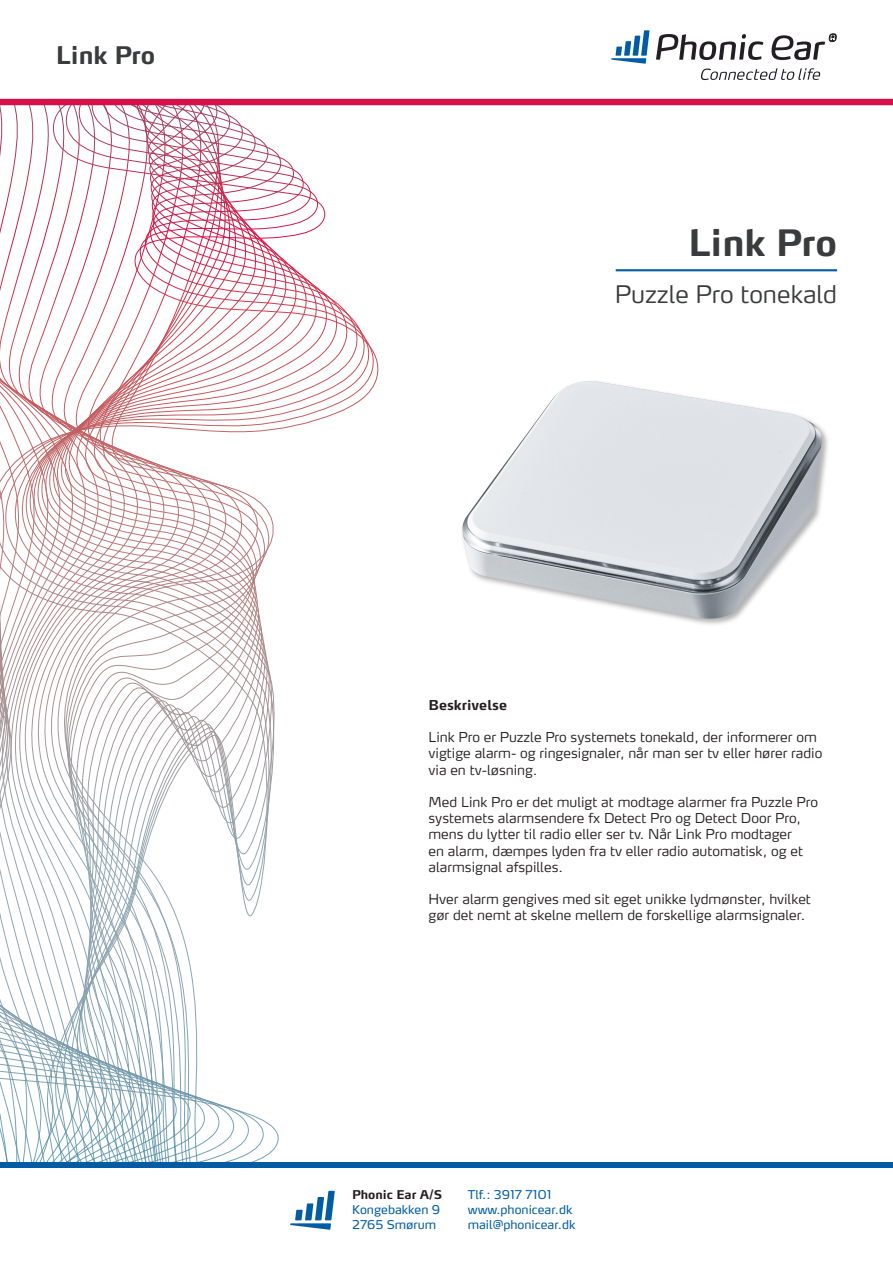
<style>
.page{position:relative;width:893px;height:1263px;background:#fff}
.page>*{position:absolute;margin:0;border:0;box-sizing:border-box;transform-origin:0 0}
.t1{font:700 36px "Max Pro";color:#3a3b3c}
.t2{font:300 24px "Max Pro";color:#3a3b3c}
.t3{font:700 24px "Max Pro";color:#3a3b3c}
.t4{font:300 13.5px/16.2px "Max Pro";color:#231f20}
.t5{font:700 13.5px "Max Pro";color:#231f20}
.t6{font:12px/15px "Max Pro";color:#015ca3}
.t7{font:700 12px "Max Pro";color:#231f20}
</style>
<div class="page">
<svg style="left:0;top:105px;width:288px;height:1057px"></svg>
<svg style="left:611px;top:30px;width:38px;height:34px"></svg>
<svg style="left:656px;top:34px;width:107px;height:26px"></svg>
<svg style="left:701px;top:68px;width:119px;height:12px"></svg>
<svg style="left:771px;top:33px;width:65px;height:27px"></svg>
<div style="left:0;top:99px;width:893px;height:6px;background:#d60f48"></div>
<div style="left:0;top:1162px;width:893px;height:6px;background:#015ca3"></div>
<svg style="left:290px;top:1191px;width:45px;height:39px"></svg>
<hr style="left:616px;top:269px;width:221px;height:2px;background:#015ca3">
<div style="left:460px;top:379px;width:370px;height:248px;background:#231f20;opacity:.35"></div>
<img style="left:461px;top:381px;width:362px;height:242px">
<h2 class="t3" style="left:56px;top:35px;width:101px">Link Pro</h2>
<h1 class="t1" style="left:688px;top:213px;width:151px">Link Pro</h1>
<h2 class="t2" style="left:615px;top:274px;width:224px">Puzzle Pro tonekald</h2>
<p class="t5" style="left:428px;top:693px;width:80px">Beskrivelse</p>
<p class="t4" style="left:428px;top:728px;width:395px">Link Pro er Puzzle Pro systemets tonekald, der informerer om vigtige alarm- og ringesignaler, når man ser tv eller hører radio via en tv-løsning.</p>
<p class="t4" style="left:428px;top:793px;width:391px">Med Link Pro er det muligt at modtage alarmer fra Puzzle Pro systemets alarmsendere fx Detect Pro og Detect Door Pro, mens du lytter til radio eller ser tv. Når Link Pro modtager<br>en alarm, dæmpes lyden fra tv eller radio automatisk, og et alarmsignal afspilles.</p>
<p class="t4" style="left:428px;top:890px;width:384px">Hver alarm gengives med sit eget unikke lydmønster, hvilket gør det nemt at skelne mellem de forskellige alarmsignaler.</p>
<p class="t7" style="left:352px;top:1184px;width:92px">Phonic Ear A/S</p>
<p class="t6" style="left:352px;top:1201px;width:89px">Kongebakken 9<br>2765 Smørum</p>
<p class="t6" style="left:468px;top:1186px;width:109px">Tlf.: 3917 7101 www.phonicear.dk mail@phonicear.dk</p>
</div>
